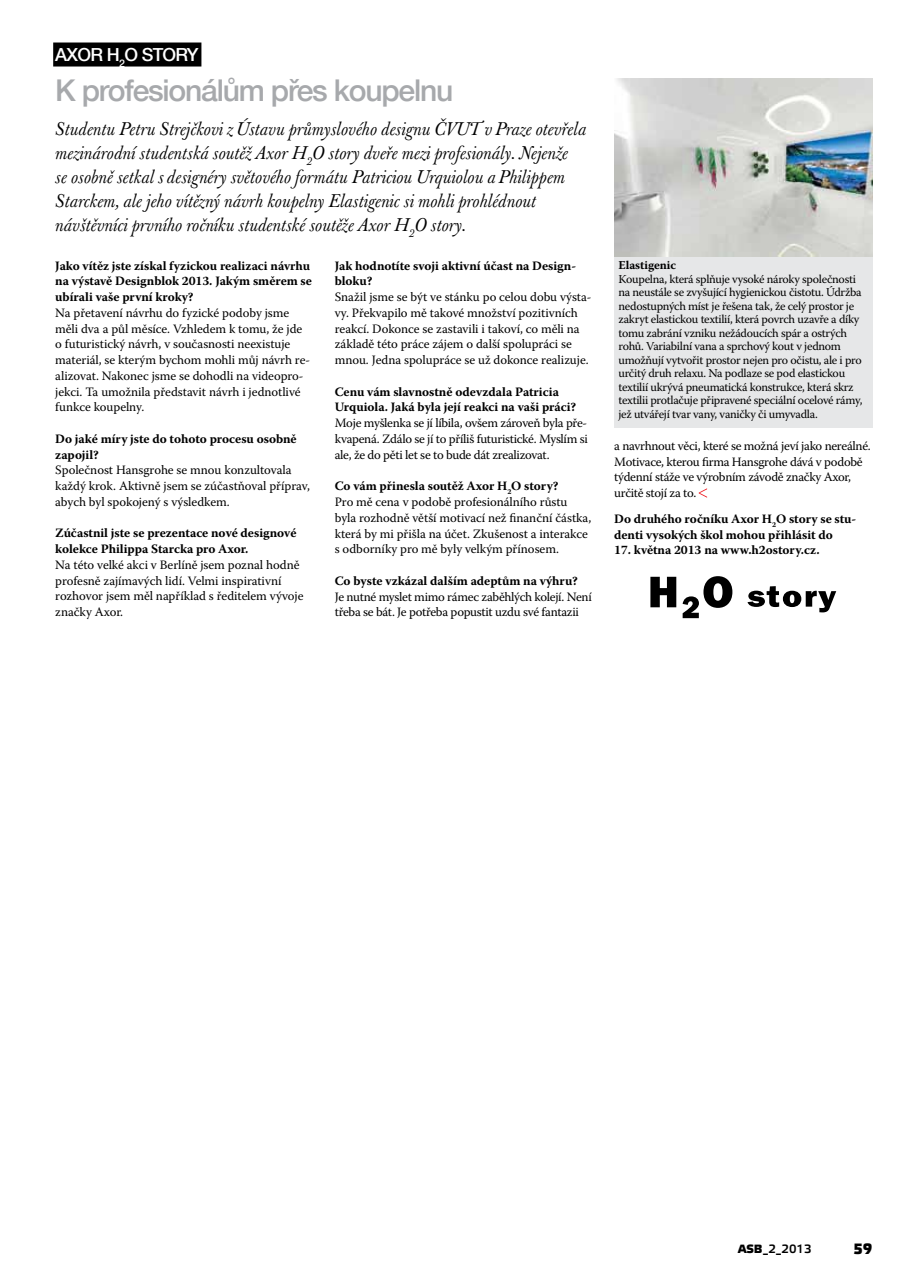
<style>
.page{position:relative;width:915px;height:1276px;background:#fff}
.page>*{position:absolute;margin:0;border:0;box-sizing:border-box;transform-origin:0 0}
.t1{font:500 30px "Helvetica Neue LT Com";letter-spacing:-.04em;color:#a7a9ac}
.t2{font:italic 18px/24px "Baskerville 120 Pro";color:#000}
.t3{font:500 18px "Helvetica Neue LT Com";letter-spacing:-.04em;color:#fff}
.t4{font:500 15px "Etelka";color:#000}
.t5{font:12.75px/15.8px "Warnock Pro";letter-spacing:-.005em;color:#000}
.t6{font:700 12.75px/15.8px "Warnock Pro";letter-spacing:-.005em;color:#000}
.t7{font:12.75px/15.8px "Warnock Pro";letter-spacing:-.025em;color:#000}
.t8{font:12px/13.5px "Warnock Pro";letter-spacing:-.025em;color:#000}
.t9{font:700 12px "Warnock Pro";letter-spacing:-.005em;color:#000}
.t10{font:500 12px "Etelka";color:#000}
.s1{font-weight:700}
.s2{font-style:inherit}
</style>
<div class="page">
<svg style="left:698px;top:489px;width:8px;height:8px"></svg>
<div style="left:53px;top:43px;width:148px;height:24px;background:#000"></div>
<div style="left:614px;top:256px;width:258px;height:172px;background:#e6e7e8"></div>
<svg style="left:747px;top:586px;width:89px;height:26px"></svg>
<svg style="left:650px;top:577px;width:26px;height:30px"></svg>
<svg style="left:682px;top:576px;width:50px;height:42px"></svg>
<img style="left:614px;top:78px;width:258px;height:178px">
<h2 class="t3" style="left:55px;top:44px;width:145px">Axor H<sub>2</sub>O story</h2>
<h1 class="t1" style="left:55px;top:72px;width:399px">K profesionálům přes koupelnu</h1>
<p class="t2" style="left:55px;top:118px;width:532px">Studentu Petru Strejčkovi z Ústavu průmyslového designu ČVUT v Praze otevřela mezinárodní studentská soutěž Axor H<sub>2</sub>O story dveře mezi profesionály. Nejenže<br>se osobně setkal s designéry světového formátu Patriciou Urquiolou a Philippem Starckem, ale jeho vítězný návrh koupelny Elastigenic si mohli prohlédnout návštěvníci prvního ročníku studentské soutěže Axor H<sub>2</sub>O story.</p>
<p class="t6" style="left:55px;top:257px;width:258px">Jako vítěz jste získal fyzickou realizaci návrhu na výstavě Designblok 2013. Jakým směrem se ubírali vaše první kroky?</p>
<p class="t5" style="left:55px;top:305px;width:256px">Na přetavení návrhu do fyzické podoby jsme měli dva a půl měsíce. Vzhledem k tomu, že jde o futuristický návrh, v současnosti neexistuje materiál, se kterým bychom mohli můj návrh re&shy;alizovat. Nakonec jsme se dohodli na videopro&shy;jekci. Ta umožnila představit návrh i jednotlivé funkce koupelny.</p>
<p class="t6" style="left:55px;top:431px;width:243px">Do jaké míry jste do tohoto procesu osobně zapojil?</p>
<p class="t5" style="left:55px;top:462px;width:256px">Společnost Hansgrohe se mnou konzultovala každý krok. Aktivně jsem se zúčastňoval příprav, abych byl spokojený s výsledkem.</p>
<p class="t6" style="left:55px;top:525px;width:242px">Zúčastnil jste se prezentace nové designové kolekce Philippa Starcka pro Axor.</p>
<p class="t5" style="left:55px;top:557px;width:250px">Na této velké akci v Berlíně jsem poznal hodně profesně zajímavých lidí. Velmi inspirativní rozhovor jsem měl například s ředitelem vývoje značky Axor.</p>
<p class="t6" style="left:334px;top:257px;width:243px">Jak hodnotíte svoji aktivní účast na Design&shy;bloku?</p>
<p class="t5" style="left:334px;top:289px;width:258px">Snažil jsme se být ve stánku po celou dobu výsta&shy;vy. Překvapilo mě takové množství pozitivních reakcí. Dokonce se zastavili i takoví, co měli na základě této práce zájem o další spolupráci se mnou. Jedna spolupráce se už dokonce realizuje.</p>
<p class="t6" style="left:334px;top:383px;width:243px">Cenu vám slavnostně odevzdala Patricia<br>Urquiola. Jaká byla její reakci na vaši práci?</p>
<p class="t5" style="left:334px;top:415px;width:254px;text-align:justify">Moje myšlenka se jí líbila, ovšem zároveň byla pře&shy;kvapená. Zdálo se jí to příliš futuristické. Myslím si ale, že do pěti let se to bude dát zrealizovat.</p>
<p class="t5" style="left:334px;top:478px;width:258px"><span class="s1">Co vám přinesla soutěž Axor H</span><sub>2</sub><span class="s1">O story?<br></span>Pro mě cena v podobě profesionálního růstu byla rozhodně větší motivací než finanční částka, která by mi přišla na účet. Zkušenost a interakce s odborníky pro mě byly velkým přínosem.</p>
<p class="t6" style="left:334px;top:572px;width:245px">Co byste vzkázal dalším adeptům na výhru?</p>
<p class="t7" style="left:334px;top:588px;width:258px">Je nutné myslet mimo rámec zaběhlých kolejí. Není třeba se bát. Je potřeba popustit uzdu své fantazii</p>
<p class="t9" style="left:618px;top:258px;width:59px">Elastigenic</p>
<p class="t8" style="left:618px;top:272px;width:245px">Koupelna, která splňuje vysoké nároky společnosti na neustále se zvyšující hygienickou čistotu. Údržba nedostupných míst je řešena tak, že celý prostor je zakryt elastickou textilií, která povrch uzavře a díky tomu zabrání vzniku nežádoucích spár a ostrých rohů. Variabilní vana a sprchový kout v jednom umožňují vytvořit prostor nejen pro očistu, ale i pro určitý druh relaxu. Na podlaze se pod elastickou textilií ukrývá pneumatická konstrukce, která skrz textilii protlačuje připravené speciální ocelové rámy, jež utvářejí tvar vany, vaničky či umyvadla.</p>
<p class="t7" style="left:614px;top:438px;width:258px">a navrhnout věci, které se možná jeví jako nereálné.<br>Motivace, kterou firma Hansgrohe dává v podobě týdenní stáže ve výrobním závodě značky Axor, určitě stojí za to.</p>
<p class="t6" style="left:614px;top:510px;width:243px">Do druhého ročníku Axor H<sub>2</sub>O story se stu&shy;denti vysokých škol mohou přihlásit do</p>
<p class="t6" style="left:614px;top:542px;width:207px">17. května 2013 na www.h2ostory.cz.</p>
<p class="t10" style="left:737px;top:1241px;width:75px"><span class="s2">ASB</span>_2_2013</p>
<p class="t4" style="left:853px;top:1239px;width:20px">59</p>
</div>
